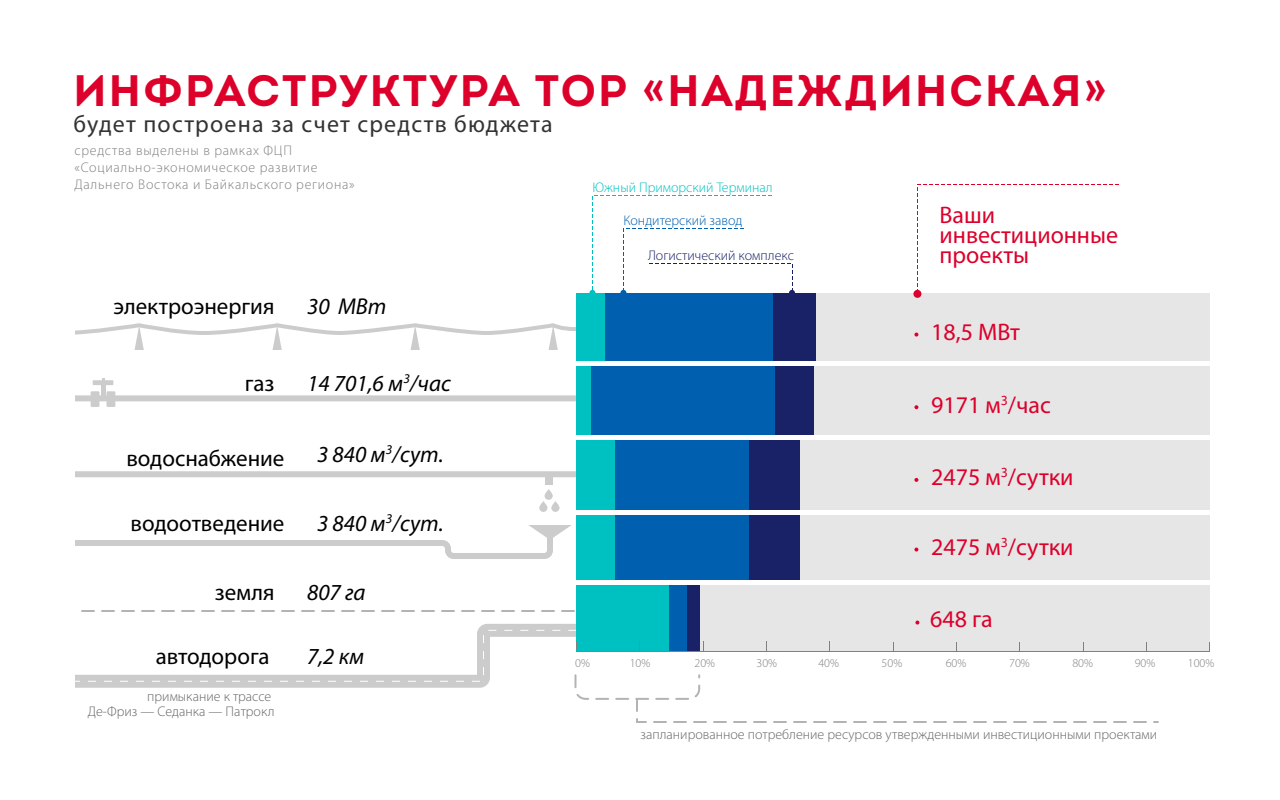
<style>
.page{position:relative;width:1280px;height:800px;background:#fff}
.page>*{position:absolute;margin:0;border:0;box-sizing:border-box;transform-origin:0 0}
.t1{font:700 44px "Intro";letter-spacing:.05em;color:#dc002b}
.t2{font:24px/20px "Myriad Pro";color:#dc002b}
.t3{font:24px "Myriad Pro";letter-spacing:.05em;color:#333}
.t4{font:23px "Myriad Pro";color:#000}
.t5{font:italic 23px "Myriad Pro";color:#000}
.t6{font:300 14px/15px "Myriad Pro";color:#666;text-align:right}
.t7{font:300 14px/16.8px "Myriad Pro";letter-spacing:.05em;color:#808080}
.t8{font:300 14px "Myriad Pro";color:#00c1c1}
.t9{font:300 14px "Myriad Pro";color:#192266}
.t10{font:300 14px "Myriad Pro";color:#0060af}
.t11{font:300 12px "Myriad Pro";color:#808080}
</style>
<div class="page">
<svg style="left:75px;top:323px;width:501px;height:27px"></svg>
<div style="left:0;top:471px;width:594px;height:6px;background:#ccc"></div>
<svg style="left:545px;top:489px;width:8px;height:11px"></svg>
<svg style="left:551px;top:501px;width:9px;height:11px"></svg>
<svg style="left:539px;top:501px;width:8px;height:11px"></svg>
<div style="left:545px;top:474px;width:8px;height:11px;background:#ccc"></div>
<svg style="left:75px;top:392px;width:501px;height:13px"></svg>
<hr style="left:101px;top:385px;width:4px;height:12px;background:#ccc">
<div style="left:93px;top:380px;width:20px;height:5px;background:#ccc"></div>
<div style="left:107px;top:391px;width:8px;height:16px;background:#ccc"></div>
<div style="left:91px;top:391px;width:8px;height:16px;background:#ccc"></div>
<svg style="left:75px;top:525px;width:497px;height:34px"></svg>
<svg style="left:81px;top:610px;width:493px;height:2px"></svg>
<div style="left:0;top:265px;width:74px;height:435px;background:#fff"></div>
<div style="left:700px;top:293px;width:510px;height:359px;background:#e6e6e6"></div>
<div style="left:687px;top:293px;width:13px;height:359px;background:#192266"></div>
<div style="left:669px;top:293px;width:18px;height:359px;background:#0060af"></div>
<div style="left:576px;top:293px;width:93px;height:359px;background:#00c1c1"></div>
<div style="left:773px;top:293px;width:43px;height:71px;background:#192266"></div>
<div style="left:605px;top:293px;width:168px;height:71px;background:#0060af"></div>
<div style="left:775px;top:364px;width:39px;height:74px;background:#192266"></div>
<div style="left:591px;top:364px;width:184px;height:74px;background:#0060af"></div>
<div style="left:749px;top:438px;width:51px;height:74px;background:#192266"></div>
<div style="left:615px;top:438px;width:134px;height:74px;background:#0060af"></div>
<div style="left:749px;top:512px;width:51px;height:71px;background:#192266"></div>
<div style="left:615px;top:512px;width:134px;height:71px;background:#0060af"></div>
<div style="left:575px;top:361px;width:637px;height:5px;background:#fff"></div>
<div style="left:575px;top:435px;width:637px;height:5px;background:#fff"></div>
<div style="left:576px;top:580px;width:636px;height:5px;background:#fff"></div>
<div style="left:568px;top:510px;width:644px;height:5px;background:#fff"></div>
<hr style="left:576px;top:651px;width:634px;height:1px;background:#808080">
<svg style="left:914px;top:333px;width:4px;height:4px"></svg>
<svg style="left:914px;top:405px;width:4px;height:4px"></svg>
<svg style="left:914px;top:478px;width:4px;height:4px"></svg>
<svg style="left:914px;top:548px;width:4px;height:4px"></svg>
<svg style="left:75px;top:621px;width:1084px;height:102px"></svg>
<svg style="left:916px;top:184px;width:203px;height:110px"></svg>
<div style="left:913px;top:290px;width:8px;height:8px;background:#dc002b;border-radius:50%"></div>
<svg style="left:589px;top:195px;width:206px;height:98px"></svg>
<h1 class="t1" style="left:74px;top:62px;width:1035px">ИНФРАСТРУКТУРА ТОР «НАДЕЖДИНСКАЯ»</h1>
<h2 class="t3" style="left:74px;top:109px;width:481px">будет построена за счет средств бюджета</h2>
<p class="t7" style="left:75px;top:142px;width:282px">средства выделены в рамках ФЦП «Социально-экономическое развитие<br>Дальнего Востока и Байкальского региона»</p>
<p class="t8" style="left:593px;top:178px;width:182px">Южный Приморский Терминал</p>
<h3 class="t4" style="left:113px;top:292px;width:163px">электроэнергия</h3>
<h3 class="t5" style="left:307px;top:292px;width:81px">30 МВт</h3>
<h3 class="t4" style="left:245px;top:369px;width:31px">газ</h3>
<h3 class="t5" style="left:307px;top:369px;width:145px">14 701,6 м<sup>3</sup>/час</h3>
<h3 class="t4" style="left:126px;top:444px;width:160px">водоснабжение</h3>
<h3 class="t5" style="left:317px;top:440px;width:128px">3 840 м<sup>3</sup>/сут.</h3>
<h3 class="t4" style="left:131px;top:509px;width:155px">водоотведение</h3>
<h3 class="t5" style="left:317px;top:509px;width:128px">3 840 м<sup>3</sup>/сут.</h3>
<h3 class="t4" style="left:215px;top:578px;width:61px">земля</h3>
<h3 class="t5" style="left:307px;top:578px;width:60px">807 га</h3>
<h3 class="t4" style="left:156px;top:642px;width:115px">автодорога</h3>
<h3 class="t5" style="left:307px;top:642px;width:59px">7,2 км</h3>
<p class="t6" style="left:88px;top:689px;width:188px">примыкание к трассе<br>Де-Фриз — Седанка — Патрокл</p>
<p class="t10" style="left:624px;top:212px;width:120px">Кондитерский завод</p>
<p class="t9" style="left:648px;top:247px;width:147px">Логистический комплекс</p>
<h2 class="t2" style="left:940px;top:204px;width:180px">Ваши инвестиционные проекты</h2>
<h2 class="t2" style="left:931px;top:322px;width:91px">18,5 МВт</h2>
<h2 class="t2" style="left:931px;top:394px;width:121px">9171 м<sup>3</sup>/час</h2>
<h2 class="t2" style="left:931px;top:467px;width:144px">2475 м<sup>3</sup>/сутки</h2>
<h2 class="t2" style="left:931px;top:537px;width:144px">2475 м<sup>3</sup>/сутки</h2>
<h2 class="t2" style="left:930px;top:608px;width:64px">648 га</h2>
<p class="t11" style="left:575px;top:656px;width:16px">0%</p>
<p class="t11" style="left:630px;top:656px;width:22px">10%</p>
<p class="t11" style="left:695px;top:656px;width:22px">20%</p>
<p class="t11" style="left:757px;top:656px;width:22px">30%</p>
<p class="t11" style="left:818px;top:656px;width:22px">40%</p>
<p class="t11" style="left:882px;top:656px;width:22px">50%</p>
<p class="t11" style="left:946px;top:656px;width:22px">60%</p>
<p class="t11" style="left:1009px;top:656px;width:22px">70%</p>
<p class="t11" style="left:1072px;top:656px;width:22px">80%</p>
<p class="t11" style="left:1135px;top:656px;width:22px">90%</p>
<p class="t11" style="left:1188px;top:656px;width:28px">100%</p>
<p class="t6" style="left:641px;top:727px;width:518px">запланированное потребление ресурсов утвержденными инвестиционными проектами</p>
</div>
